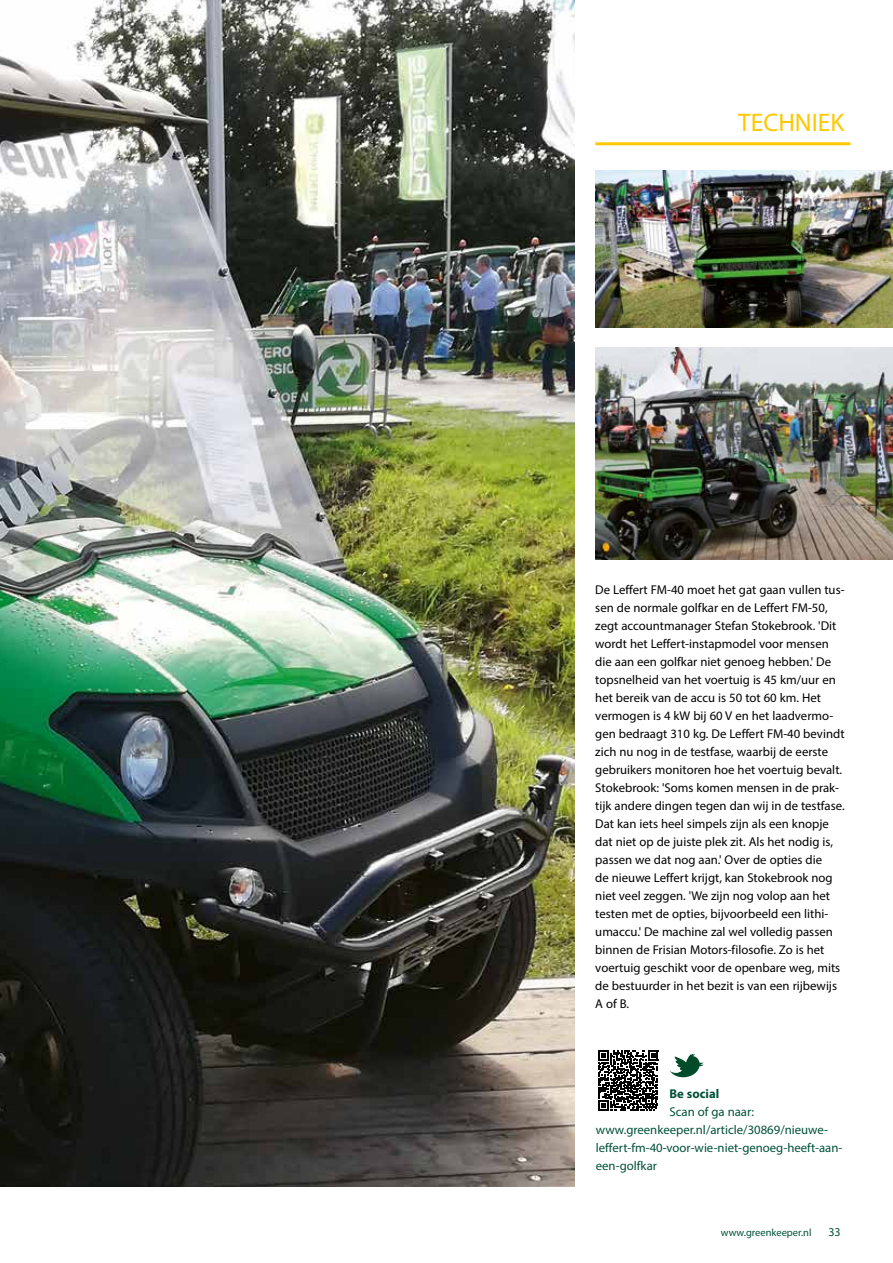
<style>
.page{position:relative;width:893px;height:1263px;background:#fff}
.page>*{position:absolute;margin:0;border:0;box-sizing:border-box;transform-origin:0 0}
.t1{font:25.5px "Myriad Pro";color:#fec800}
.t2{font:12.75px/18px "Myriad Pro";color:#000}
.t3{font:12.75px/18px "Myriad Pro";color:#005139}
.t4{font:700 12.75px "Myriad Pro";color:#005139}
.t5{font:12px "Myriad Pro";color:#005139}
.t6{font:10.5px "Myriad Pro";color:#005139}
</style>
<div class="page">
<hr style="left:595px;top:142px;width:255px;height:3px;background:#fec800">
<img style="left:0;top:0;width:574px;height:1186px">
<img style="left:595px;top:170px;width:298px;height:157px">
<img style="left:595px;top:348px;width:298px;height:212px">
<svg style="left:598px;top:1050px;width:60px;height:60px"></svg>
<svg style="left:670px;top:1054px;width:33px;height:23px"></svg>
<h1 class="t1" style="left:738px;top:107px;width:107px">TECHNIEK</h1>
<p class="t2" style="left:595px;top:581px;width:251px">De Leffert FM-40 moet het gat gaan vullen tus&shy;sen de normale golfkar en de Leffert FM-50, zegt accountmanager Stefan Stokebrook. 'Dit wordt het Leffert-instapmodel voor mensen die aan een golfkar niet genoeg hebben.' De topsnelheid van het voertuig is 45 km/uur en het bereik van de accu is 50 tot 60 km. Het vermogen is 4 kW bij 60 V en het laadvermo&shy;gen bedraagt 310 kg. De Leffert FM-40 bevindt zich nu nog in de testfase, waarbij de eerste gebruikers monitoren hoe het voertuig bevalt.<br>Stokebrook: 'Soms komen mensen in de prak&shy;tijk andere dingen tegen dan wij in de testfase.<br>Dat kan iets heel simpels zijn als een knopje dat niet op de juiste plek zit. Als het nodig is, passen we dat nog aan.' Over de opties die<br>de nieuwe Leffert krijgt, kan Stokebrook nog niet veel zeggen. 'We zijn nog volop aan het testen met de opties, bijvoorbeeld een lithi&shy;umaccu.' De machine zal wel volledig passen binnen de Frisian Motors-filosofie. Zo is het voertuig geschikt voor de openbare weg, mits de bestuurder in het bezit is van een rijbewijs A of B.</p>
<p class="t4" style="left:669px;top:1085px;width:51px">Be social</p>
<p class="t3" style="left:596px;top:1103px;width:248px;text-indent:74px">Scan of ga naar: www.greenkeeper.nl/article/30869/nieuwe&shy;leffert-fm-40-voor-wie-niet-genoeg-heeft-aan&shy;een-golfkar</p>
<p class="t6" style="left:721px;top:1226px;width:92px">www.greenkeeper.nl</p>
<p class="t5" style="left:828px;top:1224px;width:14px">33</p>
</div>
